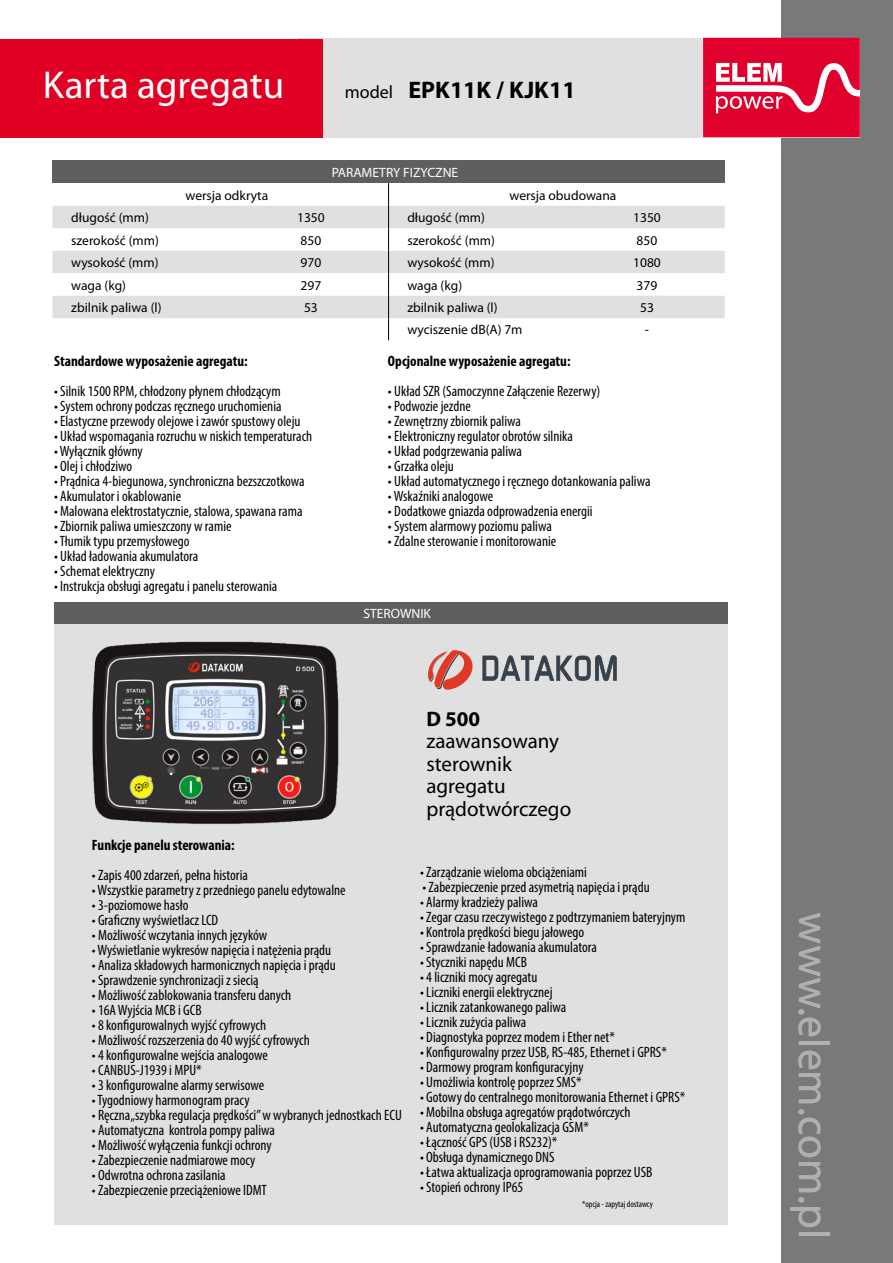
<style>
.page{position:relative;width:893px;height:1263px;background:#fff}
.page>*{position:absolute;margin:0;border:0;box-sizing:border-box;transform-origin:0 0}
.t1{font:43.5px "Myriad Pro";color:#b0b0b0}
.t2{font:39px "Myriad Pro";color:#fff}
.t3{font:700 24px "Myriad Pro";color:#000}
.t4{font:21px/22.5px "Myriad Pro";color:#000}
.t5{font:700 21px "Myriad Pro";color:#000}
.t6{font:condensed 15px "Myriad Pro";color:#000}
.t7{font:700 condensed 15px "Myriad Pro";color:#000}
.t8{font:13.5px "Myriad Pro";color:#000}
.t9{font:13.5px "Myriad Pro";color:#fff}
.t10{font:condensed 9px "Myriad Pro";color:#000}
.s1{font-weight:400;font-size:18px}
</style>
<div class="page">
<div style="left:298px;top:39px;width:406px;height:99px;background:#e0e0e0"></div>
<div style="left:0;top:39px;width:323px;height:99px;background:#df0023"></div>
<div style="left:781px;top:0;width:112px;height:1263px;background:#797979"></div>
<svg style="left:703px;top:38px;width:157px;height:99px;background:#e4284e"></svg>
<div style="left:52px;top:161px;width:673px;height:22px;background:#5f5f5f"></div>
<svg style="left:52px;top:206px;width:673px;height:112px;fill:#e0e0e0"></svg>
<svg style="left:388px;top:183px;width:1px;height:157px"></svg>
<div style="left:54px;top:602px;width:674px;height:22px;background:#5f5f5f"></div>
<div style="left:54px;top:624px;width:674px;height:600px;background:#e0e0e0"></div>
<svg style="left:482px;top:655px;width:135px;height:26px"></svg>
<svg style="left:428px;top:650px;width:44px;height:40px"></svg>
<img style="left:92px;top:641px;width:247px;height:183px">
<h2 class="t2" style="left:43px;top:61px;width:243px">Karta agregatu</h2>
<h3 class="t3" style="left:345px;top:74px;width:232px"><span class="s1">model</span> EPK11K / KJK11</h3>
<p class="t9" style="left:332px;top:164px;width:128px">PARAMETRY FIZYCZNE</p>
<p class="t8" style="left:186px;top:187px;width:84px">wersja odkryta</p>
<p class="t8" style="left:510px;top:187px;width:108px">wersja obudowana</p>
<p class="t8" style="left:71px;top:209px;width:79px">długość (mm)</p>
<p class="t8" style="left:297px;top:209px;width:29px">1350</p>
<p class="t8" style="left:407px;top:209px;width:79px">długość (mm)</p>
<p class="t8" style="left:633px;top:209px;width:29px">1350</p>
<p class="t8" style="left:71px;top:232px;width:89px">szerokość (mm)</p>
<p class="t8" style="left:301px;top:232px;width:22px">850</p>
<p class="t8" style="left:407px;top:232px;width:89px">szerokość (mm)</p>
<p class="t8" style="left:637px;top:232px;width:22px">850</p>
<p class="t8" style="left:71px;top:254px;width:89px">wysokość (mm)</p>
<p class="t8" style="left:301px;top:254px;width:22px">970</p>
<p class="t8" style="left:407px;top:254px;width:89px">wysokość (mm)</p>
<p class="t8" style="left:633px;top:254px;width:29px">1080</p>
<p class="t8" style="left:71px;top:277px;width:56px">waga (kg)</p>
<p class="t8" style="left:301px;top:277px;width:22px">297</p>
<p class="t8" style="left:407px;top:277px;width:56px">waga (kg)</p>
<p class="t8" style="left:637px;top:277px;width:22px">379</p>
<p class="t8" style="left:71px;top:299px;width:92px">zbilnik paliwa (l)</p>
<p class="t8" style="left:304px;top:299px;width:15px">53</p>
<p class="t8" style="left:407px;top:299px;width:92px">zbilnik paliwa (l)</p>
<p class="t8" style="left:640px;top:299px;width:15px">53</p>
<p class="t8" style="left:407px;top:321px;width:117px">wyciszenie dB(A) 7m</p>
<p class="t8" style="left:645px;top:321px;width:6px">-</p>
<p class="t7" style="left:54px;top:351px;width:195px">Standardowe wyposażenie agregatu:</p>
<p class="t6" style="left:54px;top:381px;width:228px">• Silnik 1500 RPM, chłodzony płynem chłodzącym</p>
<p class="t6" style="left:54px;top:396px;width:229px">• System ochrony podczas ręcznego uruchomienia</p>
<p class="t6" style="left:54px;top:411px;width:248px">• Elastyczne przewody olejowe i zawór spustowy oleju</p>
<p class="t6" style="left:54px;top:426px;width:260px">• Układ wspomagania rozruchu w niskich temperaturach</p>
<p class="t6" style="left:54px;top:441px;width:90px">• Wyłącznik główny</p>
<p class="t6" style="left:54px;top:456px;width:80px">• Olej i chłodziwo</p>
<p class="t6" style="left:54px;top:471px;width:252px">• Prądnica 4-biegunowa, synchroniczna bezszczotkowa</p>
<p class="t6" style="left:54px;top:486px;width:129px">• Akumulator i okablowanie</p>
<p class="t6" style="left:54px;top:501px;width:250px">• Malowana elektrostatycznie, stalowa, spawana rama</p>
<p class="t6" style="left:54px;top:516px;width:179px">• Zbiornik paliwa umieszczony w ramie</p>
<p class="t6" style="left:54px;top:531px;width:137px">• Tłumik typu przemysłowego</p>
<p class="t6" style="left:54px;top:546px;width:146px">• Układ ładowania akumulatora</p>
<p class="t6" style="left:54px;top:561px;width:102px">• Schemat elektryczny</p>
<p class="t6" style="left:54px;top:576px;width:225px">• Instrukcja obsługi agregatu i panelu sterowania</p>
<p class="t7" style="left:388px;top:351px;width:184px">Opcjonalne wyposażenie agregatu:</p>
<p class="t6" style="left:388px;top:381px;width:214px">• Układ SZR (Samoczynne Załączenie Rezerwy)</p>
<p class="t6" style="left:388px;top:396px;width:84px">• Podwozie jezdne</p>
<p class="t6" style="left:388px;top:411px;width:134px">• Zewnętrzny zbiornik paliwa</p>
<p class="t6" style="left:388px;top:426px;width:187px">• Elektroniczny regulator obrotów silnika</p>
<p class="t6" style="left:388px;top:441px;width:135px">• Układ podgrzewania paliwa</p>
<p class="t6" style="left:388px;top:456px;width:67px">• Grzałka oleju</p>
<p class="t6" style="left:388px;top:471px;width:264px">• Układ automatycznego i ręcznego dotankowania paliwa</p>
<p class="t6" style="left:388px;top:486px;width:107px">• Wskaźniki analogowe</p>
<p class="t6" style="left:388px;top:501px;width:206px">• Dodatkowe gniazda odprowadzenia energii</p>
<p class="t6" style="left:388px;top:516px;width:165px">• System alarmowy poziomu paliwa</p>
<p class="t6" style="left:388px;top:531px;width:170px">• Zdalne sterowanie i monitorowanie</p>
<p class="t9" style="left:363px;top:605px;width:69px">STEROWNIK</p>
<h3 class="t5" style="left:426px;top:705px;width:55px">D 500</h3>
<h3 class="t4" style="left:426px;top:729px;width:146px">zaawansowany sterownik agregatu prądotwórczego</h3>
<p class="t7" style="left:92px;top:836px;width:144px">Funkcje panelu sterowania:</p>
<p class="t6" style="left:92px;top:866px;width:158px">• Zapis 400 zdarzeń, pełna historia</p>
<p class="t6" style="left:92px;top:881px;width:255px">• Wszystkie parametry z przedniego panelu edytowalne</p>
<p class="t6" style="left:92px;top:896px;width:98px">• 3-poziomowe hasło</p>
<p class="t6" style="left:92px;top:911px;width:128px">• Graficzny wyświetlacz LCD</p>
<p class="t6" style="left:92px;top:926px;width:177px">• Możliwość wczytania innych języków</p>
<p class="t6" style="left:92px;top:941px;width:241px">• Wyświetlanie wykresów napięcia i natężenia prądu</p>
<p class="t6" style="left:92px;top:956px;width:246px">• Analiza składowych harmonicznych napięcia i prądu</p>
<p class="t6" style="left:92px;top:971px;width:168px">• Sprawdzenie synchronizacji z siecią</p>
<p class="t6" style="left:92px;top:986px;width:201px">• Możliwość zablokowania transferu danych</p>
<p class="t6" style="left:92px;top:1001px;width:111px">• 16A Wyjścia MCB i GCB</p>
<p class="t6" style="left:92px;top:1016px;width:176px">• 8 konfigurowalnych wyjść cyfrowych</p>
<p class="t6" style="left:92px;top:1031px;width:219px">• Możliwość rozszerzenia do 40 wyjść cyfrowych</p>
<p class="t6" style="left:92px;top:1046px;width:178px">• 4 konfigurowalne wejścia analogowe</p>
<p class="t6" style="left:92px;top:1061px;width:111px">• CANBUS-J1939 i MPU*</p>
<p class="t6" style="left:92px;top:1076px;width:174px">• 3 konfigurowalne alarmy serwisowe</p>
<p class="t6" style="left:92px;top:1091px;width:159px">• Tygodniowy harmonogram pracy</p>
<p class="t6" style="left:92px;top:1106px;width:312px">• Ręczna„szybka regulacja prędkości” w wybranych jednostkach ECU</p>
<p class="t6" style="left:92px;top:1121px;width:185px">• Automatyczna kontrola pompy paliwa</p>
<p class="t6" style="left:92px;top:1136px;width:181px">• Możliwość wyłączenia funkcji ochrony</p>
<p class="t6" style="left:92px;top:1151px;width:165px">• Zabezpieczenie nadmiarowe mocy</p>
<p class="t6" style="left:92px;top:1166px;width:135px">• Odwrotna ochrona zasilania</p>
<p class="t6" style="left:92px;top:1181px;width:176px">• Zabezpieczenie przeciążeniowe IDMT</p>
<p class="t6" style="left:420px;top:863px;width:168px">• Zarządzanie wieloma obciążeniami</p>
<p class="t6" style="left:422px;top:878px;width:229px">• Zabezpieczenie przed asymetrią napięcia i prądu</p>
<p class="t6" style="left:420px;top:893px;width:119px">• Alarmy kradzieży paliwa</p>
<p class="t6" style="left:420px;top:908px;width:267px">• Zegar czasu rzeczywistego z podtrzymaniem bateryjnym</p>
<p class="t6" style="left:420px;top:923px;width:166px">• Kontrola prędkości biegu jałowego</p>
<p class="t6" style="left:420px;top:938px;width:178px">• Sprawdzanie ładowania akumulatora</p>
<p class="t6" style="left:420px;top:953px;width:109px">• Styczniki napędu MCB</p>
<p class="t6" style="left:420px;top:968px;width:119px">• 4 liczniki mocy agregatu</p>
<p class="t6" style="left:420px;top:983px;width:134px">• Liczniki energii elektrycznej</p>
<p class="t6" style="left:420px;top:998px;width:148px">• Licznik zatankowanego paliwa</p>
<p class="t6" style="left:420px;top:1013px;width:108px">• Licznik zużycia paliwa</p>
<p class="t6" style="left:420px;top:1028px;width:197px">• Diagnostyka poprzez modem i Ether net*</p>
<p class="t6" style="left:420px;top:1043px;width:248px">• Konfigurowalny przez USB, RS-485, Ethernet i GPRS*</p>
<p class="t6" style="left:420px;top:1058px;width:165px">• Darmowy program konfiguracyjny</p>
<p class="t6" style="left:420px;top:1073px;width:163px">• Umożliwia kontrolę poprzez SMS*</p>
<p class="t6" style="left:420px;top:1088px;width:267px">• Gotowy do centralnego monitorowania Ethernet i GPRS*</p>
<p class="t6" style="left:420px;top:1103px;width:212px">• Mobilna obsługa agregatów prądotwórczych</p>
<p class="t6" style="left:420px;top:1118px;width:170px">• Automatyczna geolokalizacja GSM*</p>
<p class="t6" style="left:420px;top:1133px;width:139px">• Łączność GPS (USB i RS232)*</p>
<p class="t6" style="left:420px;top:1148px;width:136px">• Obsługa dynamicznego DNS</p>
<p class="t6" style="left:420px;top:1163px;width:234px">• Łatwa aktualizacja oprogramowania poprzez USB</p>
<p class="t6" style="left:420px;top:1178px;width:105px">• Stopień ochrony IP65</p>
<p class="t10" style="left:582px;top:1198px;width:72px">*opcja - zapytaj dostawcy</p>
<h1 class="t1" style="left:841px;top:912px;width:328px;rotate:90deg">www.elem.com.pl</h1>
</div>
